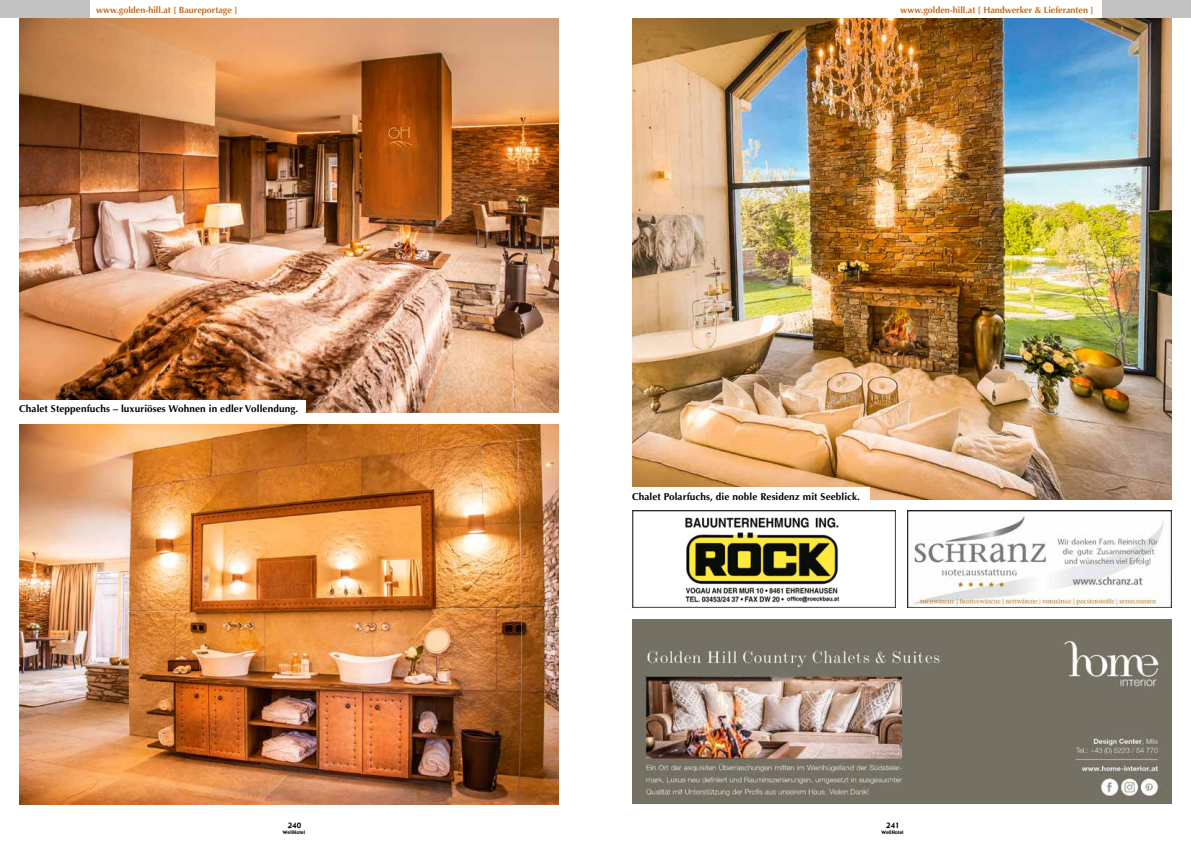
<style>
.page{position:relative;width:1191px;height:842px;background:#fff}
.page>*{position:absolute;margin:0;border:0;box-sizing:border-box;transform-origin:0 0}
.t1{font:700 10px "Optima";letter-spacing:.01em;color:#000}
.t2{font:700 9px "Optima";color:#c26c1f}
.t3{font:7.3px "Gadget";color:#000}
.t4{font:4.8px "Gadget";color:#000}
</style>
<div class="page">
<img style="left:632px;top:619px;width:539px;height:184px">
<img style="left:633px;top:17px;width:538px;height:482px">
<img style="left:20px;top:17px;width:538px;height:395px">
<img style="left:20px;top:424px;width:538px;height:380px">
<div style="left:0;top:0;width:89px;height:17px;background:#c2c2c3"></div>
<div style="left:1102px;top:0;width:89px;height:17px;background:#c2c2c3"></div>
<div style="left:19px;top:400px;width:287px;height:20px;background:#fff"></div>
<div style="left:632px;top:488px;width:237px;height:15px;background:#fff"></div>
<img style="left:632px;top:511px;width:264px;height:96px">
<img style="left:907px;top:511px;width:264px;height:96px">
<p class="t2" style="left:96px;top:5px;width:143px">www.golden-hill.at [ Baureportage ]</p>
<p class="t2" style="left:900px;top:5px;width:195px">www.golden-hill.at [ Handwerker &amp; Lieferanten ]</p>
<p class="t1" style="left:19px;top:403px;width:281px">Chalet Steppenfuchs – luxuriöses Wohnen in edler Vollendung.</p>
<p class="t3" style="left:288px;top:821px;width:15px">240</p>
<p class="t4" style="left:283px;top:829px;width:24px">WellHotel</p>
<p class="t1" style="left:632px;top:490px;width:229px">Chalet Polarfuchs, die noble Residenz mit Seeblick.</p>
<p class="t3" style="left:886px;top:821px;width:15px">241</p>
<p class="t4" style="left:881px;top:829px;width:24px">WellHotel</p>
</div>
